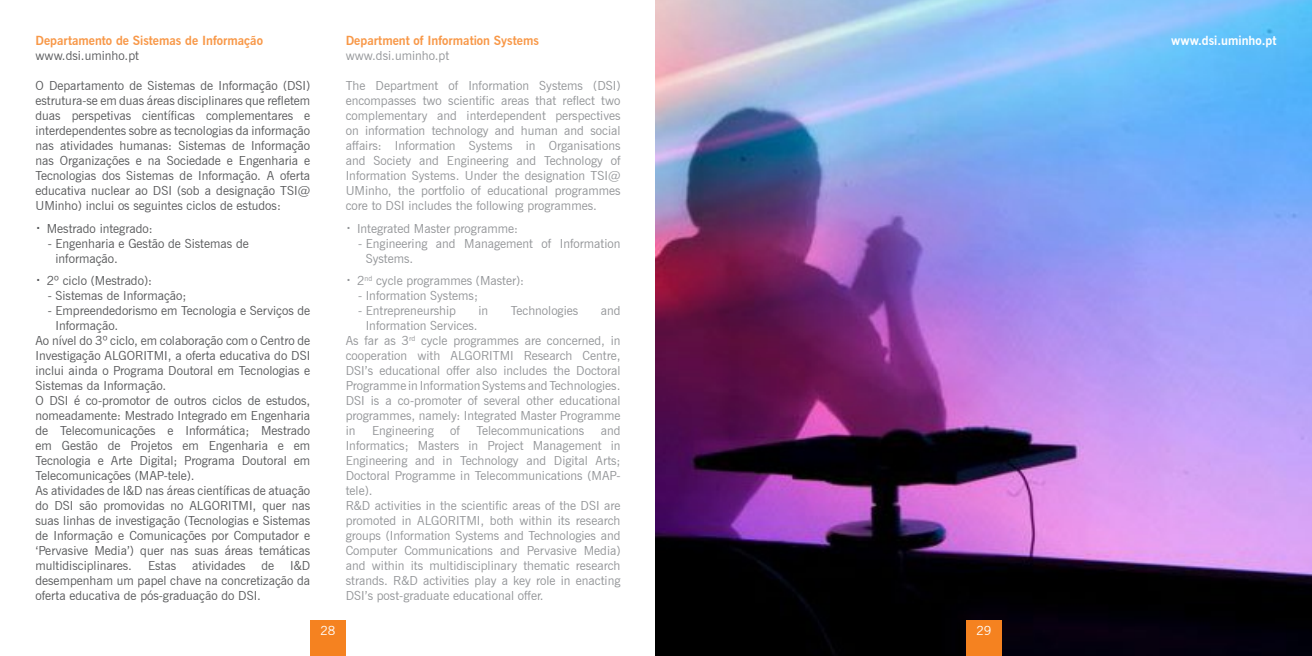
<style>
.page{position:relative;width:1312px;height:656px;background:#fff}
.page>*{position:absolute;margin:0;border:0;box-sizing:border-box;transform-origin:0 0}
.t1{font:12.5px/15px "News Gothic BT";color:#939598}
.t2{font:12.5px/15px "News Gothic BT";color:#58595b;text-align:justify}
.t3{font:700 12.5px "News Gothic BT";color:#f89848}
.t4{font:700 12.5px "News Gothic BT";color:#fff}
.t5{font:12.5px "News Gothic BT";color:#fff}
</style>
<div class="page">
<img style="left:656px;top:0;width:655px;height:656px">
<div style="left:310px;top:620px;width:35px;height:36px;background:#f58220"></div>
<div style="left:966px;top:620px;width:35px;height:36px;background:#f58220"></div>
<p class="t3" style="left:35px;top:33px;width:229px">Departamento de Sistemas de Informação</p>
<p class="t2" style="left:35px;top:48px;width:105px">www.dsi.uminho.pt</p>
<p class="t2" style="left:35px;top:78px;width:276px">O Departamento de Sistemas de Informação (DSI) estrutura-se em duas áreas disciplinares que refletem duas perspetivas científicas complementares e interdependentes sobre as tecnologias da informação nas atividades humanas: Sistemas de Informação nas Organizações e na Sociedade e Engenharia e Tecnologias dos Sistemas de Informação. A oferta educativa nuclear ao DSI (sob a designação TSI@ UMinho) inclui os seguintes ciclos de estudos:</p>
<p class="t2" style="left:35px;top:220px;width:119px"><sup>.</sup> Mestrado integrado:</p>
<p class="t2" style="left:55px;top:235px;width:195px;text-indent:-8px">- Engenharia e Gestão de Sistemas de informação.</p>
<p class="t2" style="left:35px;top:273px;width:118px"><sup>.</sup> 2º ciclo (Mestrado):</p>
<p class="t2" style="left:48px;top:288px;width:140px">- Sistemas de Informação;</p>
<p class="t2" style="left:48px;top:303px;width:264px">- Empreendedorismo em Tecnologia e Serviços de</p>
<p class="t2" style="left:55px;top:318px;width:64px">Informação.</p>
<p class="t2" style="left:35px;top:333px;width:276px">Ao nível do 3º ciclo, em colaboração com o Centro de</p>
<p class="t2" style="left:35px;top:348px;width:276px">Investigação ALGORITMI, a oferta educativa do DSI</p>
<p class="t2" style="left:35px;top:363px;width:276px">inclui ainda o Programa Doutoral em Tecnologias e</p>
<p class="t2" style="left:35px;top:378px;width:132px">Sistemas da Informação.</p>
<p class="t2" style="left:35px;top:393px;width:276px">O DSI é co-promotor de outros ciclos de estudos,</p>
<p class="t2" style="left:35px;top:408px;width:276px">nomeadamente: Mestrado Integrado em Engenharia</p>
<p class="t2" style="left:35px;top:423px;width:276px">de Telecomunicações e Informática; Mestrado</p>
<p class="t2" style="left:35px;top:438px;width:276px">em Gestão de Projetos em Engenharia e em</p>
<p class="t2" style="left:35px;top:453px;width:276px">Tecnologia e Arte Digital; Programa Doutoral em</p>
<p class="t2" style="left:35px;top:468px;width:161px">Telecomunicações (MAP-tele).</p>
<p class="t2" style="left:35px;top:483px;width:276px">As atividades de I&amp;D nas áreas científicas de atuação</p>
<p class="t2" style="left:35px;top:498px;width:276px">do DSI são promovidas no ALGORITMI, quer nas</p>
<p class="t2" style="left:35px;top:513px;width:276px">suas linhas de investigação (Tecnologias e Sistemas</p>
<p class="t2" style="left:35px;top:528px;width:276px">de Informação e Comunicações por Computador e</p>
<p class="t2" style="left:35px;top:543px;width:276px">‘Pervasive Media’) quer nas suas áreas temáticas</p>
<p class="t2" style="left:35px;top:558px;width:98px">multidisciplinares.</p>
<p class="t2" style="left:148px;top:558px;width:30px">Estas</p>
<p class="t2" style="left:192px;top:558px;width:55px">atividades</p>
<p class="t2" style="left:261px;top:558px;width:14px">de</p>
<p class="t2" style="left:35px;top:558px;width:276px;text-indent:255px">I&amp;D desempenham um papel chave na concretização da oferta educativa de pós-graduação do DSI.</p>
<p class="t3" style="left:345px;top:33px;width:195px">Department of Information Systems</p>
<p class="t1" style="left:345px;top:48px;width:105px">www.dsi.uminho.pt</p>
<p class="t1" style="left:345px;top:78px;width:276px;text-align:justify">The Department of Information Systems (DSI) encompasses two scientific areas that reflect two complementary and interdependent perspectives on information technology and human and social affairs: Information Systems in Organisations and Society and Engineering and Technology of Information Systems. Under the designation TSI@ UMinho, the portfolio of educational programmes core to DSI includes the following programmes.</p>
<p class="t1" style="left:345px;top:220px;width:174px"><sup>.</sup> Integrated Master programme:</p>
<p class="t1" style="left:365px;top:235px;width:256px;text-indent:-8px">- Engineering and Management of Information<br>Systems.</p>
<p class="t1" style="left:345px;top:273px;width:180px"><sup>.</sup> 2<sup>nd</sup> cycle programmes (Master):</p>
<p class="t1" style="left:358px;top:288px;width:121px">- Information Systems;</p>
<p class="t1" style="left:358px;top:303px;width:99px">- Entrepreneurship</p>
<p class="t1" style="left:478px;top:303px;width:11px">in</p>
<p class="t1" style="left:510px;top:303px;width:69px">Technologies</p>
<p class="t1" style="left:600px;top:303px;width:21px">and</p>
<p class="t1" style="left:345px;top:318px;width:276px;text-indent:20px">Information Services.<br>As far as 3<sup>rd</sup> cycle programmes are concerned, in cooperation with ALGORITMI Research Centre, DSI’s educational offer also includes the Doctoral Programme in Information Systems and Technologies.<br>DSI is a co-promoter of several other educational programmes, namely: Integrated Master Programme in</p>
<p class="t1" style="left:372px;top:423px;width:63px">Engineering</p>
<p class="t1" style="left:450px;top:423px;width:11px">of</p>
<p class="t1" style="left:476px;top:423px;width:109px">Telecommunications</p>
<p class="t1" style="left:345px;top:423px;width:276px;text-indent:255px">and Informatics; Masters in Project Management in Engineering and in Technology and Digital Arts; Doctoral Programme in Telecommunications (MAP&shy;tele).<br>R&amp;D activities in the scientific areas of the DSI are promoted in ALGORITMI, both within its research groups (Information Systems and Technologies and Computer Communications and Pervasive Media) and within its multidisciplinary thematic research strands. R&amp;D activities play a key role in enacting DSI’s post-graduate educational offer.</p>
<p class="t5" style="left:320px;top:623px;width:17px">28</p>
<p class="t5" style="left:976px;top:623px;width:17px">29</p>
<p class="t4" style="left:1170px;top:33px;width:107px">www.dsi.uminho.pt</p>
</div>
